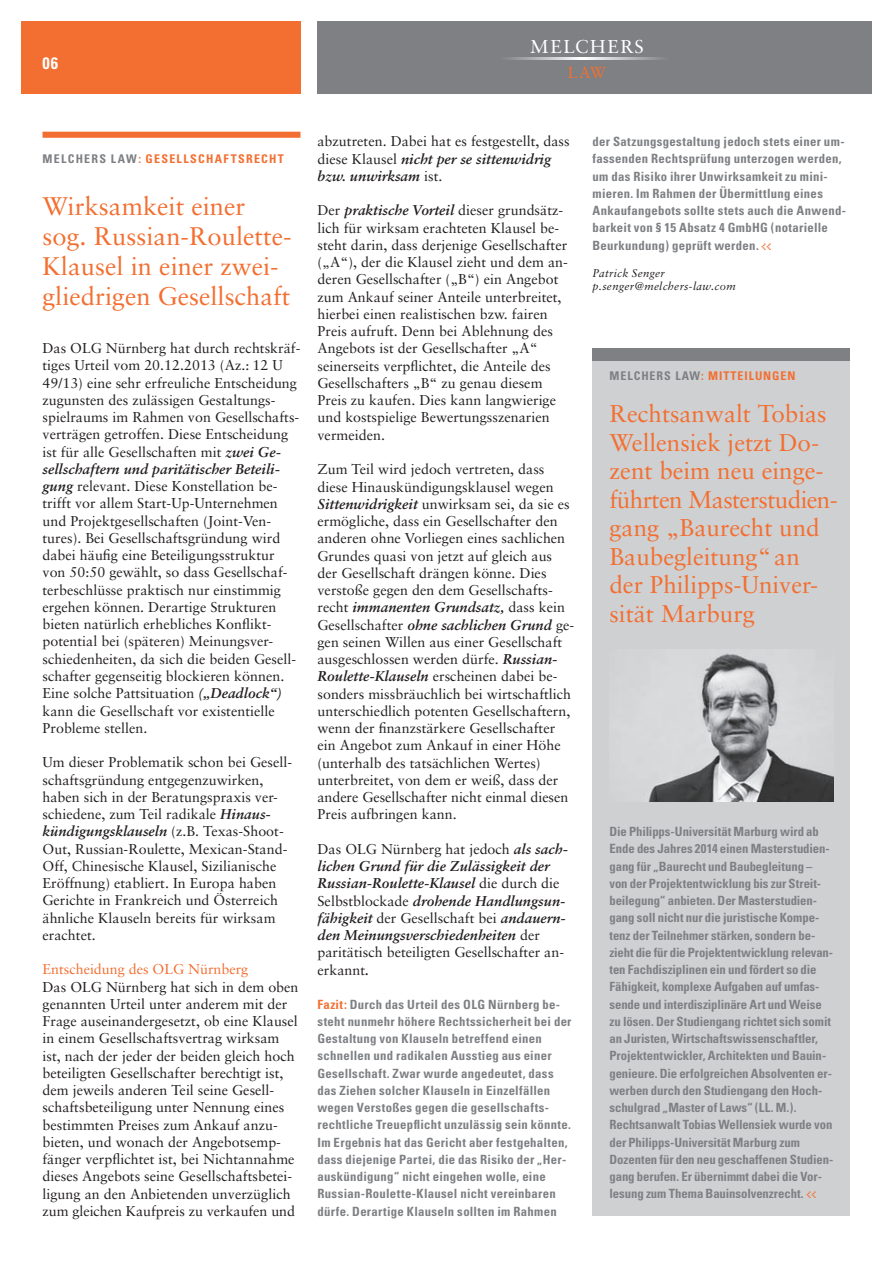
<style>
.page{position:relative;width:893px;height:1263px;background:#fff}
.page>*{position:absolute;margin:0;border:0;box-sizing:border-box;transform-origin:0 0}
.t1{font:25.5px/30px "Sabon";color:#f36f31}
.t2{font:24.3px/28.5px "Sabon";color:#f36f31}
.t3{font:18.6px "Sabon";letter-spacing:.085em;color:#fff}
.t4{font:700 condensed 16.5px "Univers";color:#fff}
.t5{font:16.05px "Sabon";color:#f36f31}
.t6{font:14.25px/17.2px "Sabon";color:#231f20}
.t7{font:italic 700 14.25px/17.2px "Sabon";color:#231f20}
.t8{font:14.25px "Sabon";color:#f36f31}
.t9{font:700 condensed 12.75px/17.2px "Univers";letter-spacing:-.01em;color:#7e8083}
.t10{font:700 condensed 12.75px/17.2px "Univers";letter-spacing:.01em;color:#7e8083}
.t11{font:700 condensed 12px "Univers";letter-spacing:.11em;color:#f36f31}
.t12{font:700 condensed 12px "Univers";letter-spacing:.095em;color:#7e8083}
.t13{font:italic 11.25px/12.8px "Sabon";letter-spacing:.025em;color:#231f20}
.s1{color:#f36f31}
.s2{font-weight:700;font-style:italic}
.s3{font-weight:400;font-style:normal}
.s4{font-family:"Eboy EXT Alpha";font-weight:400;font-stretch:normal;font-size:10.5px;color:#f36f31}
.s5{color:#7e8083}
</style>
<div class="page">
<div style="left:21px;top:21px;width:279px;height:73px;background:#f36f31"></div>
<div style="left:317px;top:22px;width:555px;height:72px;background:#7e8083"></div>
<svg style="left:508px;top:58px;width:154px;height:2px"></svg>
<div style="left:43px;top:132px;width:257px;height:6px;background:#f36f31"></div>
<div style="left:592px;top:361px;width:258px;height:855px;background:#cfd0d2"></div>
<div style="left:592px;top:348px;width:258px;height:13px;background:#7e8083"></div>
<img style="left:645px;top:650px;width:188px;height:152px">
<p class="t4" style="left:43px;top:53px;width:17px">06</p>
<h3 class="t3" style="left:530px;top:36px;width:115px">MELCHERS</h3>
<p class="t5" style="left:568px;top:63px;width:40px">Law</p>
<p class="t12" style="left:43px;top:152px;width:27px">Melch</p>
<p class="t12" style="left:84px;top:152px;width:70px">ers Law<span class="s1">: GESE</span></p>
<p class="t11" style="left:177px;top:152px;width:47px">LLSCHAFTSRE</p>
<p class="t11" style="left:261px;top:152px;width:24px">CHT</p>
<h1 class="t1" style="left:43px;top:191px;width:251px">Wirksamkeit einer sog. Russian-Roulette-<br>Klausel in einer zwei&shy;gliedrigen Gesellschaft</h1>
<p class="t6" style="left:43px;top:339px;width:258px">Das OLG Nürnberg hat durch rechtskräf&shy;tiges Urteil vom 20.12.2013 (Az.: 12 U 49/13) eine sehr erfreuliche Entscheidung zugunsten des zulässigen Gestaltungs&shy;spielraums im Rahmen von Gesellschafts&shy;verträgen getroffen. Diese Entscheidung ist für alle Gesellschaften mit <span class="s2">zwei Ge&shy;sellschaftern und paritätischer Beteili&shy;gung</span> relevant. Diese Konstellation be&shy;trifft vor allem Start-Up-Unternehmen und Projektgesellschaften (Joint-Ven&shy;tures). Bei Gesellschaftsgründung wird dabei häufig eine Beteiligungsstruktur von 50:50 gewählt, so dass Gesellschaf&shy;terbeschlüsse praktisch nur einstimmig ergehen können. Derartige Strukturen bieten natürlich erhebliches Konflikt&shy;potential bei (späteren) Meinungsver&shy;schiedenheiten, da sich die beiden Gesell&shy;schafter gegenseitig blockieren können.<br>Eine solche Pattsituation <span class="s2">(„Deadlock“) </span>kann die Gesellschaft vor existentielle Probleme stellen.</p>
<p class="t6" style="left:43px;top:753px;width:251px">Um dieser Problematik schon bei Gesell&shy;schaftsgründung entgegenzuwirken, haben sich in der Beratungspraxis ver&shy;schiedene, zum Teil radikale <span class="s2">Hinaus&shy;kündigungsklauseln</span> (z.B. Texas-Shoot-Out, Russian-Roulette, Mexican-Stand-Off, Chinesische Klausel, Sizilianische Eröffnung) etabliert. In Europa haben Gerichte in Frankreich und Österreich ähnliche Klauseln bereits für wirksam erachtet.</p>
<p class="t8" style="left:43px;top:961px;width:207px">Entscheidung des OLG Nürnberg</p>
<p class="t6" style="left:43px;top:978px;width:257px">Das OLG Nürnberg hat sich in dem oben genannten Urteil unter anderem mit der Frage auseinandergesetzt, ob eine Klausel in einem Gesellschaftsvertrag wirksam ist, nach der jeder der beiden gleich hoch beteiligten Gesellschafter berechtigt ist, dem jeweils anderen Teil seine Gesell&shy;schaftsbeteiligung unter Nennung eines bestimmten Preises zum Ankauf anzu&shy;bieten, und wonach der Angebotsemp&shy;fänger verpflichtet ist, bei Nichtannahme dieses Angebots seine Gesellschaftsbetei&shy;ligung an den Anbietenden unverzüglich zum gleichen Kaufpreis zu verkaufen und</p>
<p class="t6" style="left:317px;top:133px;width:254px">abzutreten. Dabei hat es festgestellt, dass diese Klausel <span class="s2">nicht per se sittenwidrig bzw. unwirksam</span> ist.</p>
<p class="t6" style="left:317px;top:202px;width:252px">Der <span class="s2">praktische Vorteil</span> dieser grundsätz&shy;lich für wirksam erachteten Klausel be&shy;steht darin, dass derjenige Gesellschafter („A“), der die Klausel zieht und dem an&shy;deren Gesellschafter („B“) ein Angebot zum Ankauf seiner Anteile unterbreitet, hierbei einen realistischen bzw. fairen Preis aufruft. Denn bei Ablehnung des Angebots ist der Gesellschafter „A“ seinerseits verpflichtet, die Anteile des Gesellschafters „B“ zu genau diesem Preis zu kaufen. Dies kann langwierige und kostspielige Bewertungsszenarien vermeiden.</p>
<p class="t6" style="left:317px;top:460px;width:258px">Zum Teil wird jedoch vertreten, dass diese Hinauskündigungsklausel wegen <span class="s2">Sittenwidrigkeit</span> unwirksam sei, da sie es ermögliche, dass ein Gesellschafter den anderen ohne Vorliegen eines sachlichen Grundes quasi von jetzt auf gleich aus der Gesellschaft drängen könne. Dies verstoße gegen den dem Gesellschafts&shy;recht <span class="s2">immanenten Grundsatz,</span> dass kein Gesellschafter <span class="s2">ohne sachlichen Grund</span> ge&shy;gen seinen Willen aus einer Gesellschaft ausgeschlossen werden dürfe. <span class="s2">Russian-Roulette-Klauseln</span> erscheinen dabei be&shy;sonders missbräuchlich bei wirtschaftlich unterschiedlich potenten Gesellschaftern, wenn der finanzstärkere Gesellschafter ein Angebot zum Ankauf in einer Höhe (unterhalb des tatsächlichen Wertes) unterbreitet, von dem er weiß, dass der andere Gesellschafter nicht einmal diesen Preis aufbringen kann.</p>
<p class="t7" style="left:317px;top:840px;width:252px"><span class="s3">Das OLG Nürnberg hat jedoch</span> als sach&shy;lichen Grund für die Zulässigkeit der Russian-Roulette-Klausel <span class="s3">die durch die Selbstblockade</span> drohende Handlungsun&shy;fähigkeit <span class="s3">der Gesellschaft bei</span> andauern&shy;den Meinungsverschiedenheiten <span class="s3">der paritätisch beteiligten Gesellschafter an&shy;erkannt</span>.</p>
<p class="t10" style="left:317px;top:995px;width:256px"><span class="s1">Fazit:</span> Durch das Urteil des OLG Nürnberg be&shy;steht nunmehr höhere Rechtssicherheit bei der Gestaltung von Klauseln betreffend einen schnellen und radikalen Ausstieg aus einer -Gesellschaft. Zwar wurde angedeutet, dass das Ziehen solcher Klauseln in Einzelfällen wegen Verstoßes gegen die gesellschafts&shy;rechtliche Treuepflicht unzulässig sein könnte.<br>Im Ergebnis hat das Gericht aber festgehalten, dass diejenige Partei, die das Risiko der „Her&shy;auskündigung“ nicht eingehen wolle, eine Russian-Roulette-Klausel nicht vereinbaren dürfe. Derartige Klauseln sollten im Rahmen</p>
<p class="t10" style="left:592px;top:133px;width:255px">der -Satzungsgestaltung jedoch stets einer um&shy;fassenden Rechtsprüfung unterzogen werden, um das Risiko ihrer Unwirksamkeit zu mini&shy;mieren. Im Rahmen der Übermittlung eines -Ankaufangebots sollte stets auch die Anwend&shy;barkeit von § 15 Absatz 4 GmbHG (notarielle -Beurkundung) geprüft werden. <span class="s4">&lt;&lt;</span></p>
<p class="t13" style="left:592px;top:267px;width:145px">Patrick Senger p.senger@melchers-law.com</p>
<p class="t12" style="left:609px;top:369px;width:48px">MELCHERS</p>
<p class="t11" style="left:675px;top:369px;width:41px"><span class="s5">LAW</span>: MITTEI</p>
<p class="t11" style="left:749px;top:369px;width:16px">LUNGEN</p>
<h2 class="t2" style="left:609px;top:399px;width:230px">Rechtsanwalt Tobias<br>Wellensiek jetzt Do&shy;zent beim neu einge&shy;führten Masterstudien&shy;gang „Baurecht und<br>Baubegleitung“ an der Philipps-Univer&shy;sität Marburg</h2>
<p class="t9" style="left:609px;top:823px;width:224px">Die Philipps-Universität Marburg wird ab Ende des Jahres 2014 einen Masterstudien&shy;gang für „Baurecht und Baubegleitung – von der Projektentwicklung bis zur Streit&shy;beilegung“ anbieten. Der Masterstudien&shy;gang soll nicht nur die juristische Kompe&shy;tenz der Teilnehmer stärken, sondern be&shy;zieht die für die Projektentwicklung relevan&shy;ten Fachdisziplinen ein und fördert so die Fähigkeit, komplexe Aufgaben auf umfas&shy;sende und interdisziplinäre Art und Weise zu lösen. Der Studiengang richtet sich somit an Juristen, Wirtschaftswissenschaftler, Projektentwickler, Architekten und Bauin&shy;genieure. Die erfolgreichen Absolventen er&shy;werben durch den Studiengang den Hoch&shy;schulgrad „Master of Laws“ (LL. M.).<br>Rechtsanwalt -Tobias Wellensiek wurde von der Philipps-Universität Marburg zum -Dozenten für den neu geschaffenen Studien&shy;gang berufen. Er übernimmt dabei die Vor&shy;lesung zum Thema Bauinsolvenzrecht. <span class="s4">&lt;&lt;</span></p>
</div>
